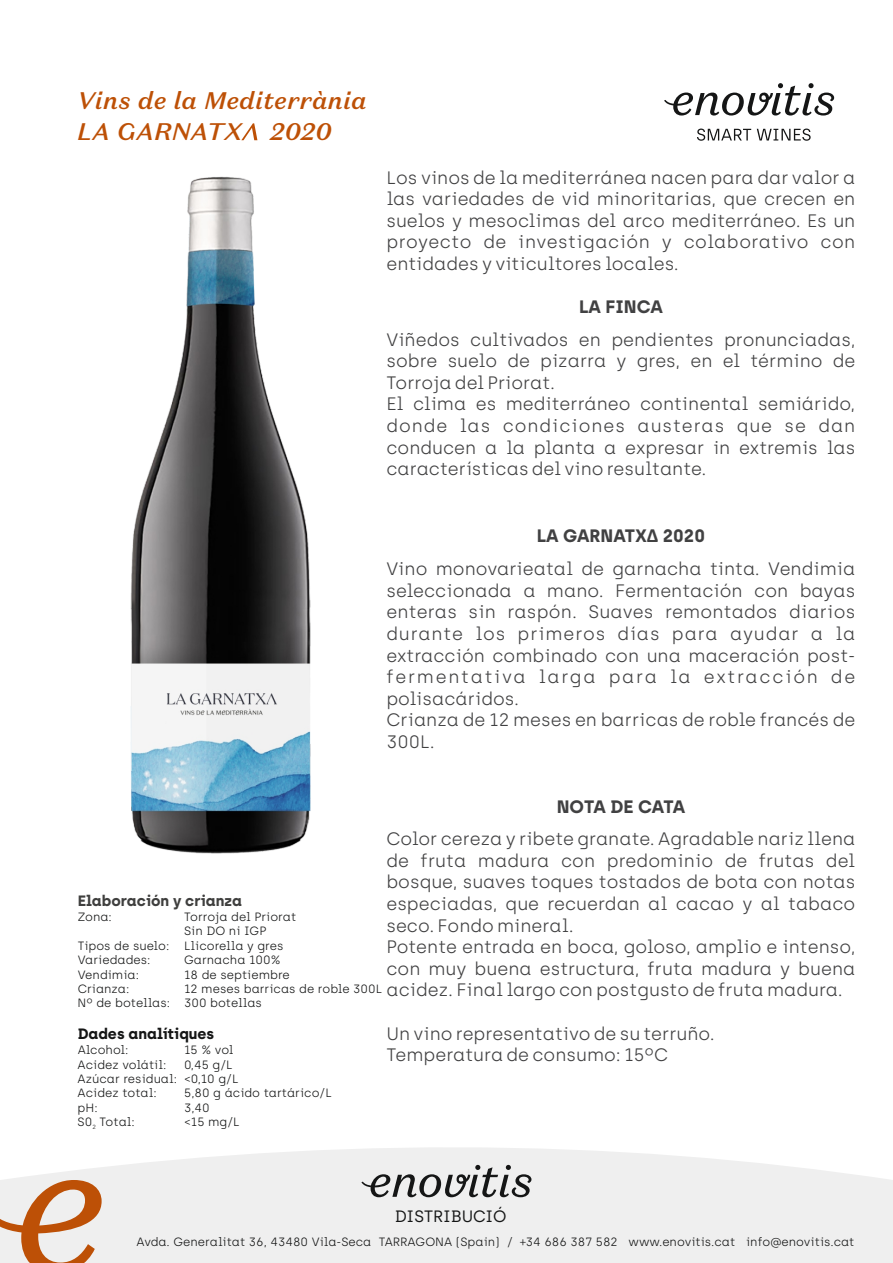
<style>
.page{position:relative;width:893px;height:1263px;background:#fff}
.page>*{position:absolute;margin:0;border:0;box-sizing:border-box;transform-origin:0 0}
.t1{font:italic 500 24px "Domaine Sans Text";color:#bd5006}
.t2{font:300 18px/21.6px "Archia";color:#414142;text-align:justify}
.t3{font:700 18px "Archia";color:#414142}
.t4{font:700 18px "Archia";letter-spacing:-.02em;color:#414142}
.t5{font:16.5px "Archia";color:#151616}
.t6{font:700 15px "Archia";color:#3f3f3e}
.t7{font:700 15px "Archia";color:#151616}
.t8{font:300 12px/14.4px "Archia";color:#151616}
.s1{font-family:"Calibri";font-size:19.95px}
</style>
<div class="page">
<svg style="left:5px;top:1147px;width:888px;height:116px;fill:#efefef"></svg>
<svg style="left:0;top:1180px;width:102px;height:83px"></svg>
<svg style="left:664px;top:83px;width:170px;height:33px"></svg>
<svg style="left:697px;top:129px;width:114px;height:12px"></svg>
<svg style="left:361px;top:1165px;width:170px;height:32px"></svg>
<svg style="left:244px;top:123px;width:13px;height:13px"></svg>
<img style="left:130px;top:136px;width:181px;height:718px">
<h1 class="t1" style="left:77px;top:92px;width:291px">Vins de la Mediterrània</h1>
<h1 class="t1" style="left:77px;top:123px;width:256px">LA GARNATX 2020</h1>
<p class="t2" style="left:386px;top:168px;width:470px">Los vinos de la mediterránea nacen para dar valor a las variedades de vid minoritarias, que crecen en suelos y mesoclimas del arco mediterráneo. Es un proyecto de investigación y colaborativo con entidades y viticultores locales.</p>
<p class="t3" style="left:579px;top:300px;width:85px">LA FINCA</p>
<p class="t2" style="left:386px;top:330px;width:470px">Viñedos cultivados en pendientes pronunciadas, sobre suelo de pizarra y gres, en el término de Torroja del Priorat.</p>
<p class="t2" style="left:386px;top:395px;width:470px">El clima es mediterráneo continental semiárido, donde las condiciones austeras que se dan conducen a la planta a expresar in extremis las características del vino resultante.</p>
<p class="t3" style="left:537px;top:528px;width:170px">LA GARNATX<span class="s1">Δ</span> 2020</p>
<p class="t2" style="left:386px;top:560px;width:470px">Vino monovarieatal de garnacha tinta. Vendimia seleccionada a mano. Fermentación con bayas enteras sin raspón. Suaves remontados diarios durante los primeros días para ayudar a la extracción combinado con una maceración post&shy;fermentativa larga para la extracción de polisacáridos.</p>
<p class="t2" style="left:386px;top:711px;width:470px">Crianza de 12 meses en barricas de roble francés de<br>300L.</p>
<p class="t4" style="left:557px;top:799px;width:130px">NOTA DE CATA</p>
<p class="t2" style="left:386px;top:830px;width:470px">Color cereza y ribete granate. Agradable nariz llena de fruta madura con predominio de frutas del bosque, suaves toques tostados de bota con notas especiadas, que recuerdan al cacao y al tabaco seco. Fondo mineral.</p>
<p class="t6" style="left:78px;top:894px;width:166px">Elaboración y crianza</p>
<p class="t8" style="left:78px;top:911px;width:36px">Zona:</p>
<p class="t8" style="left:184px;top:911px;width:114px">Torroja del Priorat</p>
<p class="t8" style="left:78px;top:939px;width:207px">Tipos de suelo: Llicorella y gres<br>Variedades:</p>
<p class="t8" style="left:184px;top:925px;width:84px">Sin DO ni IGP</p>
<p class="t2" style="left:386px;top:938px;width:470px">Potente entrada en boca, goloso, amplio e intenso, con muy buena estructura, fruta madura y buena acidez. Final largo con postgusto de fruta madura.</p>
<p class="t8" style="left:184px;top:954px;width:98px">Garnacha 100%</p>
<p class="t8" style="left:78px;top:968px;width:63px">Vendimia:</p>
<p class="t8" style="left:184px;top:968px;width:107px">18 de septiembre</p>
<p class="t8" style="left:78px;top:983px;width:53px">Crianza:</p>
<p class="t8" style="left:184px;top:983px;width:200px">12 meses barricas de roble 300L</p>
<p class="t7" style="left:78px;top:1028px;width:138px">Dades analítiques</p>
<p class="t8" style="left:78px;top:1044px;width:52px">Alcohol:</p>
<p class="t8" style="left:184px;top:1044px;width:51px">15 % vol</p>
<p class="t8" style="left:78px;top:1058px;width:90px">Acidez volátil:</p>
<p class="t8" style="left:78px;top:997px;width:186px">Nº de botellas: 300 botellas</p>
<p class="t2" style="left:386px;top:1024px;width:330px">Un vino representativo de su terruño.</p>
<p class="t2" style="left:386px;top:1046px;width:283px">Temperatura de consumo: 15ºC</p>
<p class="t8" style="left:78px;top:1058px;width:162px;text-indent:107px">0,45 g/L<br>Azúcar residual: &lt;0,10 g/L<br>Acidez total:</p>
<p class="t8" style="left:184px;top:1087px;width:149px">5,80 g ácido tartárico/L</p>
<p class="t8" style="left:78px;top:1101px;width:22px">pH:</p>
<p class="t8" style="left:184px;top:1101px;width:27px">3,40</p>
<p class="t8" style="left:78px;top:1116px;width:59px">S0<sub>2</sub> Total:</p>
<p class="t8" style="left:184px;top:1116px;width:57px">&lt;15 mg/L</p>
<p class="t5" style="left:395px;top:1210px;width:113px">DISTRIBUCIÓ</p>
<p class="t8" style="left:137px;top:1235px;width:719px">Avda. Generalitat 36, 43480 Vila-Seca TARRAGONA (Spain) / +34 686 387 582 www.enovitis.cat info@enovitis.cat</p>
</div>
